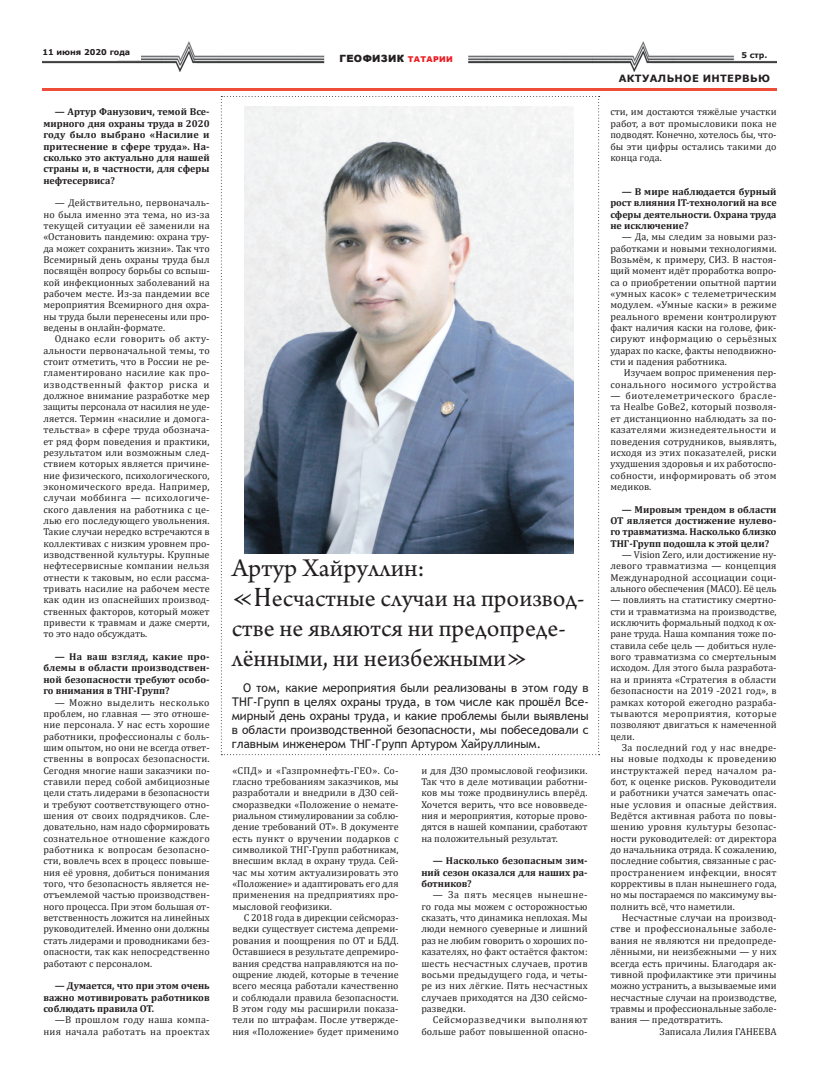
<style>
.page{position:relative;width:820px;height:1078px;background:#fff}
.page>*{position:absolute;margin:0;border:0;box-sizing:border-box;transform-origin:0 0}
.t1{font:26.9px "Arno Pro";color:#231f20}
.t2{font:25.9px/29.9px "Arno Pro";color:#231f20}
.t3{font:12px/13.9px "Trebuchet MS";color:#231f20;text-align:justify}
.t4{font:10px/11.3px "Cambria";color:#231f20;text-align:justify}
.t5{font:700 10px/11.3px "Cambria";color:#231f20;text-align:justify}
.t6{font:10px/11.3px "Cambria";letter-spacing:.025em;color:#231f20;text-align:right}
.t7{font:10px/11.3px "Cambria";letter-spacing:.035em;color:#231f20;text-align:right}
.t8{font:700 10px "Verdana";letter-spacing:.035em;color:#231f20}
.t9{font:900 10px "Arial";letter-spacing:.035em;color:#231f20}
.t10{font:700 8px "Verdana";color:#231f20}
.s1{font-size:8px;color:#ee1d23}
.s2{font-size:33.9px}
.s3{font-family:"Cambria";font-size:26.9px}
</style>
<div class="page">
<img style="left:42px;top:42px;width:734px;height:29px">
<hr style="left:42px;top:88px;width:735px;height:3px;background:#ef4c3a">
<div style="left:44px;top:48px;width:97px;height:12px;background:#fff"></div>
<div style="left:734px;top:44px;width:45px;height:13px;background:#fff"></div>
<svg style="left:221px;top:96px;width:378px;height:659px"></svg>
<img style="left:244px;top:107px;width:329px;height:446px">
<p class="t10" style="left:42px;top:46px;width:89px">11 июня 2020 года</p>
<p class="t5" style="left:43px;top:106px;width:168px;text-indent:11px">— Артур Фанузович, темой Все&shy;мирного дня охраны труда в 2020 году было выбрано «Насилие и притеснение в сфере труда». На&shy;сколько это актуально для нашей страны и, в частности, для сферы нефтесервиса?</p>
<p class="t4" style="left:43px;top:197px;width:168px;text-indent:11px">— Действительно, первоначаль&shy;но была именно эта тема, но из-за текущей ситуации её заменили на «Остановить пандемию: охрана тру&shy;да может сохранить жизни». Так что Всемирный день охраны труда был посвящён вопросу борьбы со вспыш&shy;кой инфекционных заболеваний на рабочем месте. Из-за пандемии все мероприятия Всемирного дня охра&shy;ны труда были перенесены или про&shy;ведены в онлайн-формате.</p>
<p class="t4" style="left:43px;top:333px;width:168px;text-indent:11px">Однако если говорить об акту&shy;альности первоначальной темы, то стоит отметить, что в России не ре&shy;гламентировано насилие как про&shy;изводственный фактор риска и должное внимание разработке мер защиты персонала от насилия не уде&shy;ляется. Термин «насилие и домога&shy;тельства» в сфере труда обознача&shy;ет ряд форм поведения и практики, результатом или возможным след&shy;ствием которых является причине&shy;ние физического, психологического, экономического вреда. Например, случаи моббинга — психологиче&shy;ского давления на работника с це&shy;лью его последующего увольнения.<br>Такие случаи нередко встречаются в коллективах с низким уровнем про&shy;изводственной культуры. Крупные нефтесервисные компании нельзя отнести к таковым, но если рассма&shy;тривать насилие на рабочем месте как один из опаснейших производ&shy;ственных факторов, который может привести к травмам и даже смерти, то это надо обсуждать.</p>
<p class="t5" style="left:43px;top:650px;width:168px;text-indent:11px">— На ваш взгляд, какие про&shy;блемы в области производствен&shy;ной безопасности требуют особо&shy;го внимания в ТНГ-Групп?</p>
<p class="t4" style="left:43px;top:696px;width:168px;text-indent:11px">— Можно выделить несколько проблем, но главная — это отноше&shy;ние персонала. У нас есть хорошие работники, профессионалы с боль&shy;шим опытом, но они не всегда ответ&shy;ственны в вопросах безопасности.<br>Сегодня многие наши заказчики по&shy;ставили перед собой амбициозные цели стать лидерами в безопасности и требуют соответствующего отно&shy;шения от своих подрядчиков. Сле&shy;довательно, нам надо сформировать сознательное отношение каждого работника к вопросам безопасно&shy;сти, вовлечь всех в процесс повыше&shy;ния её уровня, добиться понимания того, что безопасность является не&shy;отъемлемой частью производствен&shy;ного процесса. При этом большая от&shy;ветственность ложится на линейных руководителей. Именно они должны стать лидерами и проводниками без&shy;опасности, так как непосредственно работают с персоналом.</p>
<p class="t5" style="left:43px;top:979px;width:168px;text-indent:11px">— Думается, что при этом очень важно мотивировать работников соблюдать правила ОТ.</p>
<p class="t6" style="left:43px;top:1013px;width:168px">—В прошлом году наша компа&shy;ния начала работать на проектах</p>
<p class="t9" style="left:339px;top:51px;width:115px">ГЕОФИЗИК <span class="s1">ТАТАРИИ</span></p>
<p class="t10" style="left:741px;top:50px;width:27px">5 стр.</p>
<h1 class="t1" style="left:232px;top:552px;width:194px">Артур Хайруллин:</h1>
<h2 class="t2" style="left:232px;top:584px;width:354px"><span class="s2">«</span><span class="s3">Н</span>есчастные случаи на производ&shy;стве не являются ни предопреде&shy;лёнными, ни неизбежными<span class="s2">»</span></h2>
<p class="t3" style="left:232px;top:681px;width:358px;text-indent:11px">О том, какие мероприятия были реализованы в этом году в ТНГ-Групп в целях охраны труда, в том числе как прошёл Все&shy;мирный день охраны труда, и какие проблемы были выявлены в области производственной безопасности, мы побеседовали с главным инженером ТНГ-Групп Артуром Хайруллиным.</p>
<p class="t4" style="left:232px;top:764px;width:168px">«СПД» и «Газпромнефть-ГЕО». Со&shy;гласно требованиям заказчиков, мы разработали и внедрили в ДЗО сей&shy;сморазведки «Положение о немате&shy;риальном стимулировании за соблю&shy;дение требований ОТ». В документе есть пункт о вручении подарков с символикой ТНГ-Групп работникам, внесшим вклад в охрану труда. Сей&shy;час мы хотим актуализировать это «Положение» и адаптировать его для применения на предприятиях про&shy;мысловой геофизики.</p>
<p class="t4" style="left:232px;top:911px;width:168px;text-indent:11px">С 2018 года в дирекции сейсмораз&shy;ведки существует система депреми&shy;рования и поощрения по ОТ и БДД.<br>Оставшиеся в результате депремиро&shy;вания средства направляются на по&shy;ощрение людей, которые в течение всего месяца работали качественно и соблюдали правила безопасности.<br>В этом году мы расширили показа&shy;тели по штрафам. После утвержде&shy;ния «Положение» будет применимо</p>
<p class="t4" style="left:421px;top:764px;width:168px">и для ДЗО промысловой геофизики.<br>Так что в деле мотивации работни&shy;ков мы тоже продвинулись вперёд.<br>Хочется верить, что все нововведе&shy;ния и мероприятия, которые прово&shy;дятся в нашей компании, сработают на положительный результат.</p>
<p class="t5" style="left:421px;top:854px;width:168px;text-indent:11px">— Насколько безопасным зим&shy;ний сезон оказался для наших ра&shy;ботников?</p>
<p class="t4" style="left:421px;top:889px;width:168px;text-indent:11px">— За пять месяцев нынешне&shy;го года мы можем с осторожностью сказать, что динамика неплохая. Мы люди немного суеверные и лишний раз не любим говорить о хороших по&shy;казателях, но факт остаётся фактом: шесть несчастных случаев, против восьми предыдущего года, и четы&shy;ре из них лёгкие. Пять несчастных случаев приходятся на ДЗО сейсмо&shy;разведки.</p>
<p class="t4" style="left:421px;top:1013px;width:168px;text-align:right">Сейсморазведчики выполняют больше работ повышенной опасно-</p>
<p class="t8" style="left:618px;top:71px;width:152px">АКТУАЛЬНОЕ ИНТЕРВЬЮ</p>
<p class="t4" style="left:610px;top:106px;width:168px">сти, им достаются тяжёлые участки работ, а вот промысловики пока не подводят. Конечно, хотелось бы, что&shy;бы эти цифры остались такими до конца года.</p>
<p class="t5" style="left:610px;top:185px;width:168px;text-indent:11px">— В мире наблюдается бурный рост влияния IT-технологий на все сферы деятельности. Охрана труда не исключение?</p>
<p class="t4" style="left:610px;top:231px;width:168px;text-indent:11px">— Да, мы следим за новыми раз&shy;работками и новыми технологиями.<br>Возьмём, к примеру, СИЗ. В настоя&shy;щий момент идёт проработка вопро&shy;са о приобретении опытной партии «умных касок» с телеметрическим модулем. «Умные каски» в режиме реального времени контролируют факт наличия каски на голове, фик&shy;сируют информацию о серьёзных ударах по каске, факты неподвижно&shy;сти и падения работника.</p>
<p class="t7" style="left:610px;top:367px;width:168px">Изучаем вопрос применения пер&shy;сонального носимого устройства</p>
<p class="t4" style="left:610px;top:390px;width:168px">— биотелеметрического брасле&shy;та Healbe GoBe2, который позволя&shy;ет дистанционно наблюдать за по&shy;казателями жизнедеятельности и поведения сотрудников, выявлять, исходя из этих показателей, риски ухудшения здоровья и их работоспо&shy;собности, информировать об этом медиков.</p>
<p class="t5" style="left:610px;top:503px;width:168px;text-indent:11px">— Мировым трендом в области ОТ является достижение нулево&shy;го травматизма. Насколько близко ТНГ-Групп подошла к этой цели?</p>
<p class="t4" style="left:610px;top:548px;width:168px;text-indent:11px">— Vision Zero, или достижение ну&shy;левого травматизма — концепция Международной ассоциации соци&shy;ального обеспечения (МАСО). Её цель</p>
<p class="t4" style="left:610px;top:594px;width:168px">— повлиять на статистику смертно&shy;сти и травматизма на производстве, исключить формальный подход к ох&shy;ране труда. Наша компания тоже по&shy;ставила себе цель — добиться нуле&shy;вого травматизма со смертельным исходом. Для этого была разработа&shy;на и принята «Стратегия в области безопасности на 2019 -2021 год», в рамках которой ежегодно разраба&shy;тываются мероприятия, которые позволяют двигаться к намеченной цели.</p>
<p class="t4" style="left:610px;top:741px;width:168px;text-indent:11px">За последний год у нас внедре&shy;ны новые подходы к проведению инструктажей перед началом ра&shy;бот, к оценке рисков. Руководители и работники учатся замечать опас&shy;ные условия и опасные действия.<br>Ведётся активная работа по повы&shy;шению уровня культуры безопас&shy;ности руководителей: от директора до начальника отряда. К сожалению, последние события, связанные с рас&shy;пространением инфекции, вносят коррективы в план нынешнего года, но мы постараемся по максимуму вы&shy;полнить всё, что наметили.</p>
<p class="t4" style="left:621px;top:911px;width:156px">Несчастные случаи на производ-</p>
<p class="t6" style="left:610px;top:923px;width:168px">стве и профессиональные заболе-</p>
<p class="t4" style="left:610px;top:934px;width:168px">вания не являются ни предопреде-</p>
<p class="t4" style="left:610px;top:945px;width:168px">лёнными, ни неизбежными — у них</p>
<p class="t4" style="left:610px;top:957px;width:168px">всегда есть причины. Благодаря ак-</p>
<p class="t4" style="left:610px;top:968px;width:168px">тивной профилактике эти причины</p>
<p class="t4" style="left:610px;top:979px;width:168px">можно устранить, а вызываемые ими</p>
<p class="t4" style="left:610px;top:991px;width:168px">несчастные случаи на производстве,</p>
<p class="t4" style="left:610px;top:1002px;width:168px">травмы и профессиональные заболе-</p>
<p class="t4" style="left:610px;top:1013px;width:114px">вания — предотвратить.</p>
<p class="t4" style="left:659px;top:1025px;width:118px">Записала Лилия ГАНЕЕВА</p>
</div>
